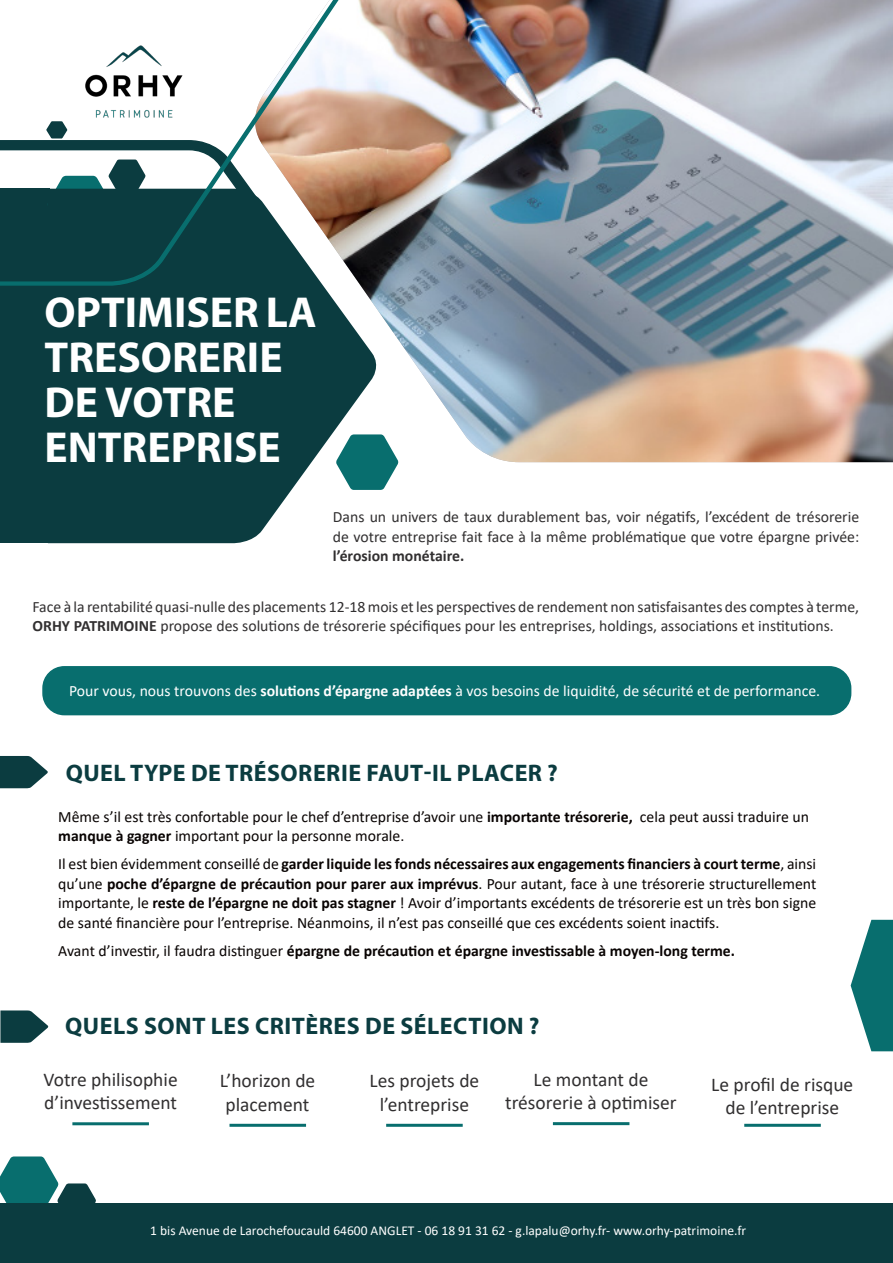
<style>
.page{position:relative;width:893px;height:1263px;background:#fff}
.page>*{position:absolute;margin:0;border:0;box-sizing:border-box;transform-origin:0 0}
.Title_1{font:700 43.5px/45px "Myriad Pro";color:#fff}
.Title_2{font:700 24px "Myriad Pro";letter-spacing:.02em;color:#0b3c40}
.Title_3_Center{font:19.5px/23.4px "Calibri";color:#312f30;text-align:center}
.Intro_text{font:15.75px/19.5px "Calibri";color:#080302}
.Intro_text-2{font:15.75px/19.5px "Calibri";color:#312f30;text-align:justify}
.Intro_text-3{font:15.75px "Calibri";color:#fff}
.Intro_text-4{font:700 15.75px "Calibri";color:#080302}
.t1{font:13.5px "Calibri";color:#fff}
.s1{font-weight:700}
.s2{font-weight:400}
</style>
<div class="page">
<div style="left:0;top:286px;width:48px;height:253px;background:#0b3c40"></div>
<svg style="left:851px;top:920px;width:42px;height:131px"></svg>
<svg style="left:0;top:1010px;width:49px;height:33px"></svg>
<svg style="left:0;top:1156px;width:96px;height:47px"></svg>
<svg style="left:381px;top:462px;width:18px;height:28px"></svg>
<img style="left:375px;top:0;width:518px;height:462px">
<svg style="left:48px;top:189px;width:333px;height:354px;background:#2b565a"></svg>
<svg style="left:0;top:0;width:375px;height:286px"></svg>
<img style="left:67px;top:12px;width:145px;height:118px">
<svg style="left:0;top:756px;width:48px;height:32px"></svg>
<div style="left:43px;top:667px;width:808px;height:48px;background:#086e6e;border-radius:21px"></div>
<div style="left:42px;top:666px;width:809px;height:49px;border:2px solid #086e6e;border-radius:21px"></div>
<hr style="left:72px;top:1122px;width:77px;height:3px;background:#086e6e">
<hr style="left:229px;top:1124px;width:77px;height:3px;background:#086e6e">
<hr style="left:386px;top:1124px;width:77px;height:3px;background:#086e6e">
<hr style="left:553px;top:1122px;width:76px;height:3px;background:#086e6e">
<hr style="left:744px;top:1124px;width:77px;height:3px;background:#086e6e">
<div style="left:0;top:1203px;width:893px;height:60px;background:#0b3c40"></div>
<p class="Title_1" style="left:45px;top:288px;width:274px">OPTIMISER LA<br>TRESORERIE<br>DE VOTRE<br>ENTREPRISE</p>
<p class="Intro_text-2" style="left:333px;top:507px;width:528px">Dans un univers de taux durablement bas, voir négatifs, l’excédent de trésorerie de votre entreprise fait face à la même problématique que votre épargne privée: <span class="s1">l’érosion monétaire.</span></p>
<p class="Intro_text-2" style="left:33px;top:596px;width:828px">Face à la rentabilité quasi-nulle des placements 12-18 mois et les perspectives de rendement non satisfaisantes des comptes à terme,<br><span class="s1">ORHY PATRIMOINE</span> propose des solutions de trésorerie spécifiques pour les entreprises, holdings, associations et institutions.</p>
<p class="Intro_text-3" style="left:69px;top:679px;width:753px">Pour vous, nous trouvons des <span class="s1">solutions d’épargne adaptées</span> à vos besoins de liquidité, de sécurité et de performance.</p>
<p class="Title_2" style="left:66px;top:758px;width:494px">QUEL TYPE DE TRÉSORERIE FAUT-IL PLACER ?</p>
<p class="Intro_text" style="left:58px;top:806px;width:752px">Même s’il est très confortable pour le chef d’entreprise d’avoir une <span class="s1">importante trésorerie,</span> cela peut aussi traduire un <span class="s1">manque à gagner</span> important pour la personne morale.</p>
<p class="Intro_text" style="left:58px;top:854px;width:759px;text-align:justify">Il est bien évidemment conseillé de <span class="s1">garder liquide les fonds nécessaires aux engagements financiers à court terme</span>, ainsi qu’une <span class="s1">poche d’épargne de précaution pour parer aux imprévus</span>. Pour autant, face à une trésorerie structurellement importante, le <span class="s1">reste de l’épargne ne doit pas stagner</span> ! Avoir d’importants excédents de trésorerie est un très bon signe de santé financière pour l’entreprise. Néanmoins, il n’est pas conseillé que ces excédents soient inactifs.</p>
<p class="Intro_text-4" style="left:58px;top:940px;width:678px"><span class="s2">Avant d’investir, il faudra distinguer</span> épargne de précaution et épargne investissable à moyen-long terme.</p>
<p class="Title_2" style="left:65px;top:1010px;width:476px">QUELS SONT LES CRITÈRES DE SÉLECTION ?</p>
<p class="Title_3_Center" style="left:44px;top:1067px;width:136px;text-align:left">Votre philisophie d’investissement</p>
<p class="Title_3_Center" style="left:220px;top:1069px;width:97px">L’horizon de placement</p>
<p class="Title_3_Center" style="left:370px;top:1069px;width:111px">Les projets de l’entreprise</p>
<p class="Title_3_Center" style="left:505px;top:1067px;width:173px">Le montant de trésorerie à optimiser</p>
<p class="Title_3_Center" style="left:711px;top:1072px;width:143px">Le profil de risque de l’entreprise</p>
<p class="t1" style="left:150px;top:1221px;width:597px">1 bis Avenue de Larochefoucauld 64600 ANGLET - 06 18 91 31 62 - g.lapalu@orhy.fr- www.orhy-patrimoine.fr</p>
</div>
